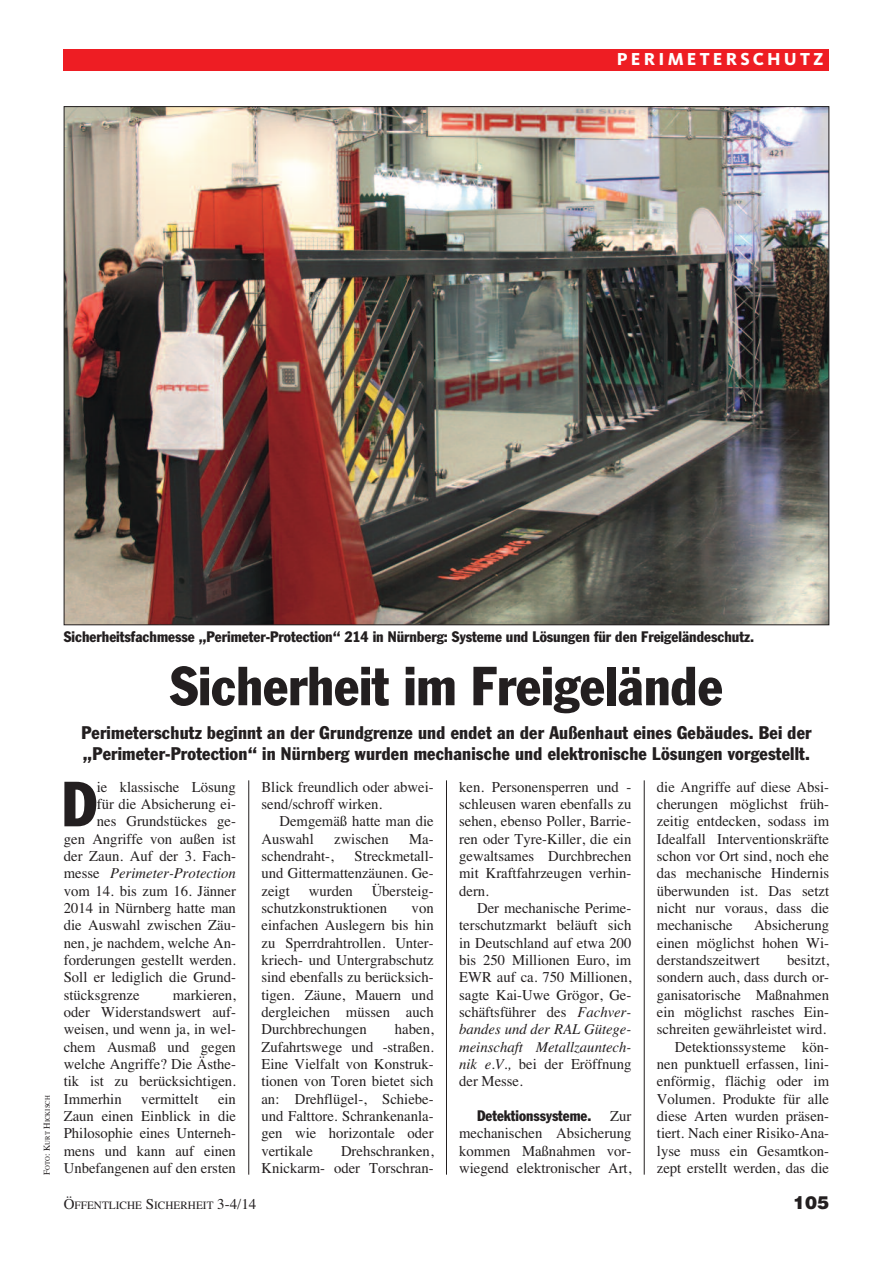
<style>
.page{position:relative;width:893px;height:1263px;background:#fff}
.page>*{position:absolute;margin:0;border:0;box-sizing:border-box;transform-origin:0 0}
.t1{font:condensed 62.55px "Franklin Gothic";color:#231f20}
.t2{font:condensed 54px "Franklin Gothic";color:#231f20}
.t3{font:condensed 18px/21.6px "Franklin Gothic";letter-spacing:.01em;color:#231f20}
.t4{font:800 18px "Kievit";letter-spacing:.175em;color:#fff}
.t5{font:900 18px "Helvetica";color:#231f20}
.t6{font:15px/17.4px "Times";color:#231f20;text-align:justify}
.t7{font:condensed 15px "Franklin Gothic";color:#231f20}
.t8{font:italic 15px "Times";color:#231f20}
.t9{font:11.25px "Times";color:#231f20}
.t10{font:6.75px "Times";color:#231f20}
.s1{font-size:9px}
.s2{font-style:normal}
.s3{font-style:italic}
.s4{font-size:15px}
</style>
<div class="page">
<hr style="left:644px;top:780px;width:1px;height:395px;background:#231f20">
<div style="left:64px;top:49px;width:765px;height:21px;background:#ee1d23"></div>
<hr style="left:248px;top:780px;width:1px;height:395px;background:#231f20">
<hr style="left:446px;top:780px;width:1px;height:395px;background:#231f20">
<img style="left:66px;top:108px;width:761px;height:515px">
<p class="t4" style="left:617px;top:53px;width:208px">PERIMETERSCHUTZ</p>
<p class="t10" style="left:43px;top:1175px;width:81px;rotate:-90deg"><span class="s1">F</span>OTO<span class="s1">: K</span>URT <span class="s1">H</span>ICKISCH</p>
<p class="t7" style="left:64px;top:631px;width:692px">Sicherheitsfachmesse „Perimeter-Protection“ 214 in Nürnberg: Systeme und Lösungen für den Freigeländeschutz.</p>
<h2 class="t2" style="left:170px;top:667px;width:554px">Sicherheit im Freigelände</h2>
<p class="t3" style="left:81px;top:723px;width:732px">Perimeterschutz beginnt an der Grundgrenze und endet an der Außenhaut eines Gebäudes. Bei der „Perimeter-Protection“ in Nürnberg wurden mechanische und elektronische Lösungen vorgestellt.</p>
<h1 class="t1" style="left:62px;top:782px;width:37px">D</h1>
<p class="t6" style="left:97px;top:778px;width:141px">ie klassische Lösung</p>
<p class="t6" style="left:97px;top:795px;width:141px">für die Absicherung ei-</p>
<p class="t6" style="left:97px;top:812px;width:141px">nes Grundstückes ge-</p>
<p class="t6" style="left:64px;top:830px;width:174px">gen Angriffe von außen ist</p>
<p class="t6" style="left:64px;top:847px;width:174px">der Zaun. Auf der 3. Fach-</p>
<p class="t8" style="left:64px;top:864px;width:174px"><span class="s2">messe</span> Perimeter-Protection</p>
<p class="t6" style="left:64px;top:882px;width:174px">vom 14. bis zum 16. Jänner</p>
<p class="t6" style="left:64px;top:899px;width:174px">2014 in Nürnberg hatte man</p>
<p class="t6" style="left:64px;top:916px;width:174px">die Auswahl zwischen Zäu-</p>
<p class="t6" style="left:64px;top:934px;width:174px">nen, je nachdem, welche An-</p>
<p class="t6" style="left:64px;top:951px;width:174px">forderungen gestellt werden.</p>
<p class="t6" style="left:64px;top:968px;width:174px">Soll er lediglich die Grund-</p>
<p class="t6" style="left:64px;top:986px;width:77px">stücksgrenze</p>
<p class="t6" style="left:64px;top:986px;width:174px;text-indent:109px">markieren, oder Widerstandswert auf&shy;weisen, und wenn ja, in wel&shy;chem Ausmaß und gegen welche Angriffe? Die Ästhe&shy;tik ist zu berücksichtigen.<br>Immerhin</p>
<p class="t6" style="left:141px;top:1090px;width:59px">vermittelt</p>
<p class="t6" style="left:64px;top:1090px;width:174px;text-indent:154px">ein Zaun einen Einblick in die Philosophie eines Unterneh&shy;mens und kann auf einen Unbefangenen auf den ersten</p>
<p class="t6" style="left:261px;top:778px;width:174px">Blick freundlich oder abwei&shy;send/schroff wirken.</p>
<p class="t6" style="left:261px;top:812px;width:174px;text-indent:18px">Demgemäß hatte man die<br>Auswahl</p>
<p class="t6" style="left:334px;top:830px;width:56px">zwischen</p>
<p class="t6" style="left:409px;top:830px;width:26px">Ma-</p>
<p class="t6" style="left:261px;top:847px;width:174px;text-indent:93px">Streckmetall&shy;und Gittermattenzäunen. Ge&shy;zeigt</p>
<p class="t6" style="left:261px;top:847px;width:74px">schendraht-,</p>
<p class="t6" style="left:261px;top:882px;width:174px;text-indent:110px">Übersteig&shy;schutzkonstruktionen</p>
<p class="t6" style="left:309px;top:882px;width:46px">wurden</p>
<p class="t6" style="left:261px;top:899px;width:174px;text-indent:150px">von einfachen Auslegern bis hin zu Sperrdrahtrollen. Unter&shy;kriech- und Untergrabschutz sind ebenfalls zu berücksich&shy;tigen. Zäune, Mauern und dergleichen müssen auch Durchbrechungen</p>
<p class="t6" style="left:261px;top:1020px;width:174px;text-indent:133px">haben, Zufahrtswege und -straßen.<br>Eine Vielfalt von Konstruk&shy;tionen von Toren bietet sich an: Drehflügel-, Schiebe&shy;und Falttore. Schrankenanla&shy;gen wie horizontale oder vertikale</p>
<p class="t6" style="left:261px;top:1142px;width:174px;text-align:right">Drehschranken,<br>Knickarm- oder Torschran-</p>
<p class="t6" style="left:459px;top:778px;width:174px">ken. Personensperren und - schleusen waren ebenfalls zu sehen, ebenso Poller, Barrie&shy;ren oder Tyre-Killer, die ein gewaltsames Durchbrechen mit Kraftfahrzeugen verhin&shy;dern.</p>
<p class="t6" style="left:459px;top:899px;width:174px;text-indent:18px">Der mechanische Perime&shy;terschutzmarkt beläuft sich in Deutschland auf etwa 200 bis 250 Millionen Euro, im EWR auf ca. 750 Millionen, sagte Kai-Uwe Grögor, Ge&shy;schäftsführer des <span class="s3">Fachver&shy;bandes und der RAL Gütege&shy;meinschaft Metallzauntech&shy;nik e.V.,</span> bei der Eröffnung der Messe.</p>
<p class="t7" style="left:477px;top:1110px;width:116px">Detektionssysteme.</p>
<p class="t6" style="left:459px;top:1107px;width:174px;text-indent:151px">Zur mechanischen Absicherung kommen Maßnahmen vor&shy;wiegend elektronischer Art,</p>
<p class="t6" style="left:657px;top:778px;width:174px">die Angriffe auf diese Absi&shy;cherungen möglichst früh&shy;zeitig entdecken, sodass im Idealfall Interventionskräfte schon vor Ort sind, noch ehe das mechanische Hindernis überwunden ist. Das setzt nicht nur voraus, dass die mechanische</p>
<p class="t6" style="left:657px;top:916px;width:174px;text-indent:97px">Absicherung einen möglichst hohen Wi&shy;derstandszeitwert</p>
<p class="t6" style="left:657px;top:951px;width:174px;text-align:right">besitzt,<br>sondern auch, dass durch or&shy;ganisatorische Maßnahmen ein möglichst rasches Ein&shy;schreiten gewährleistet wird.<br>Detektionssysteme kön&shy;nen punktuell erfassen, lini&shy;enförmig, flächig oder im<br>Volumen. Produkte für alle diese Arten wurden präsen&shy;tiert. Nach einer Risiko-Ana&shy;lyse muss ein Gesamtkon&shy;zept erstellt werden, das die</p>
<p class="t9" style="left:64px;top:1198px;width:194px"><span class="s4">Ö</span>FFENTLICHE <span class="s4">S</span>ICHERHEIT <span class="s4">3-4/14</span></p>
<p class="t5" style="left:793px;top:1192px;width:38px">105</p>
</div>
